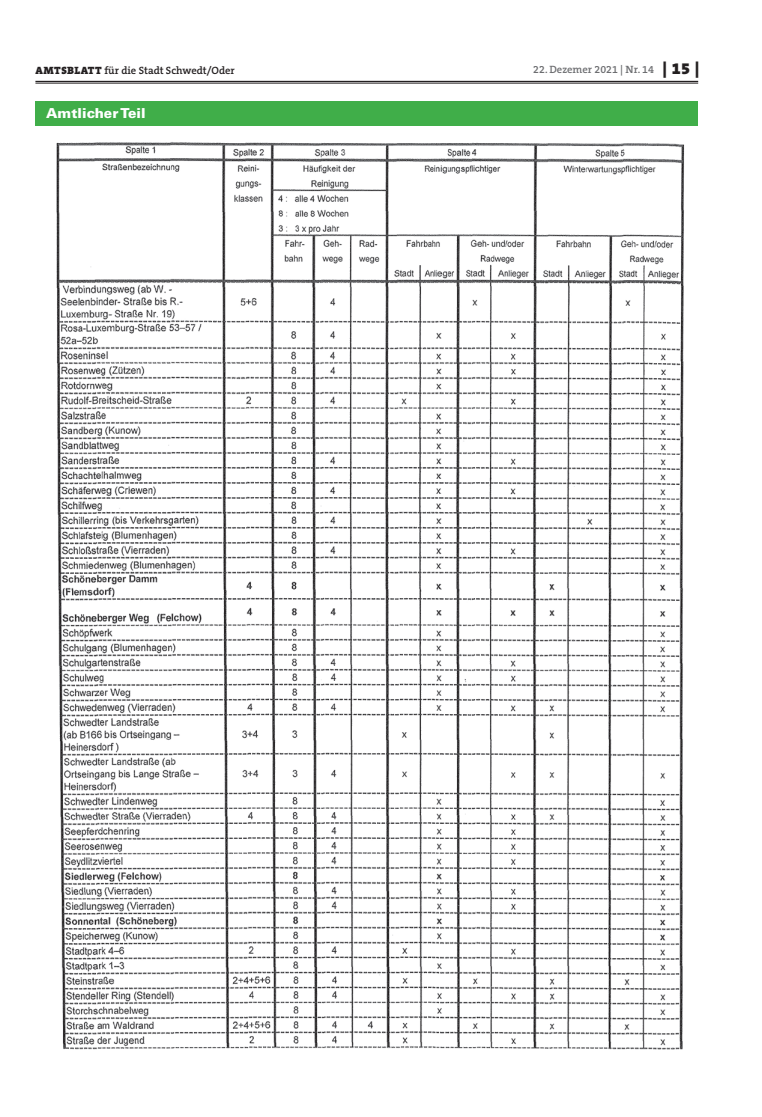
<style>
.page{position:relative;width:762px;height:1117px;background:#fff}
.page>*{position:absolute;margin:0;border:0;box-sizing:border-box;transform-origin:0 0}
.t1{font:900 13.75px "Univers";letter-spacing:.005em;color:#fff}
.t2{font:600 10.62px "The Serif B W6";color:#231f20}
.t3{font:600 10.62px "The Serif B W6";color:#6c6d70}
.s1{font-family:"The Serif B W9";font-weight:900}
.s2{font-family:"The Serif B W9";font-weight:900;font-size:16.25px;color:#231f20}
</style>
<div class="page">
<hr style="left:35px;top:81px;width:663px;height:1px;background:#231f20">
<hr style="left:35px;top:83px;width:663px;height:1px;background:#231f20">
<div style="left:35px;top:101px;width:663px;height:25px;background:#40ae49"></div>
<img style="left:56px;top:142px;width:628px;height:908px">
<p class="t2" style="left:36px;top:63px;width:201px"><span class="s1">AMTSBLATT</span> für die Stadt Schwedt/Oder</p>
<p class="t3" style="left:533px;top:63px;width:168px">22. Dezemer 2021 | Nr. 14 <span class="s2">| 15 |</span></p>
<p class="t1" style="left:46px;top:104px;width:101px">Amtlicher Teil</p>
</div>
